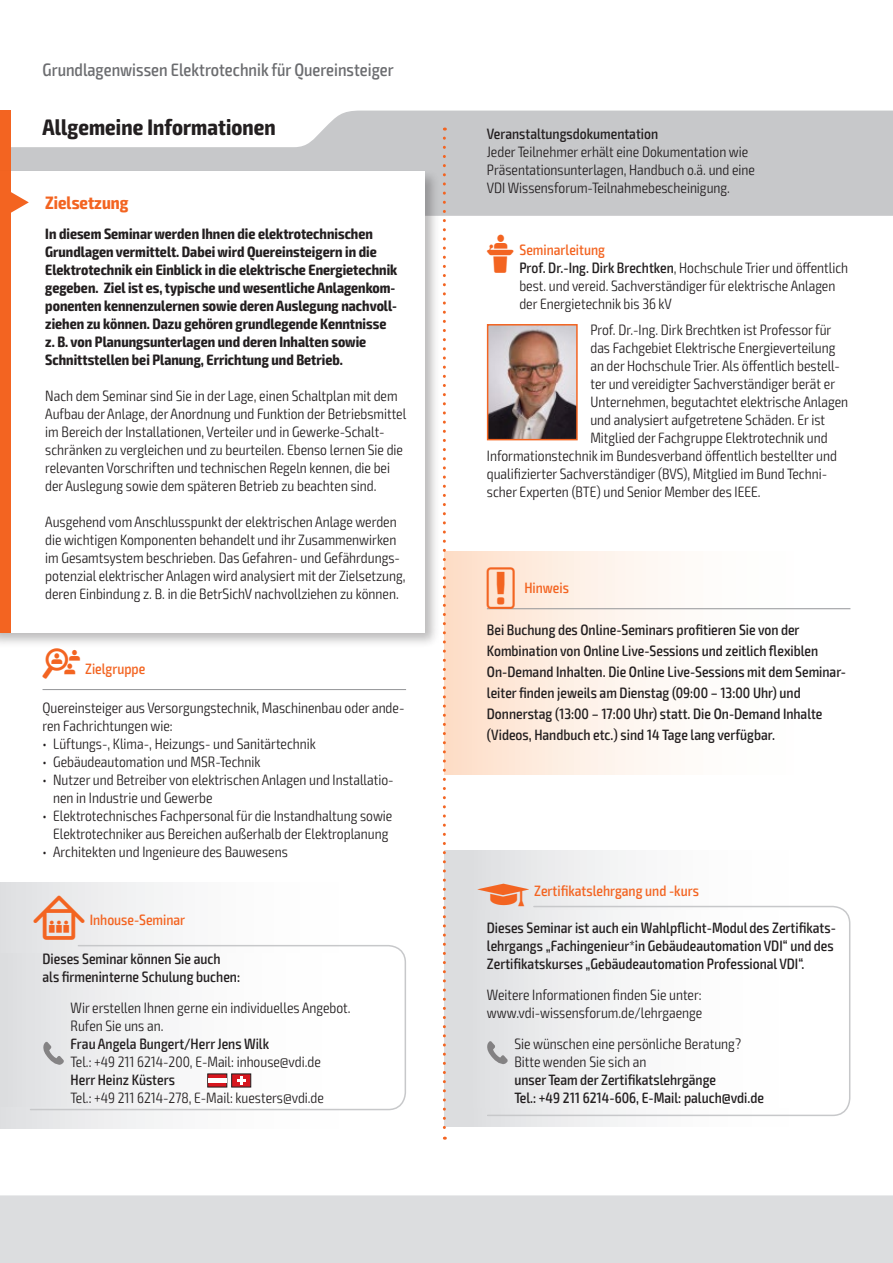
<style>
.page{position:relative;width:893px;height:1263px;background:#fff}
.page>*{position:absolute;margin:0;border:0;box-sizing:border-box;transform-origin:0 0}
.t1{font:700 condensed 22.5px "Exo 2";letter-spacing:.005em;color:#231f20}
.t2{font:500 condensed 18px "Exo 2";color:#6c6d70}
.t3{font:700 condensed 18px "Exo 2";color:#f36421}
.t4{font:300 condensed 15px/18px "Exo 2";color:#231f20}
.t5{font:500 condensed 15px/21px "Exo 2";color:#231f20}
.t6{font:700 condensed 15px/18px "Exo 2";color:#231f20}
.t7{font:500 condensed 15px "Exo 2";color:#f36421}
.s1{font-family:"VDI Iconset S4 A Regular";font-weight:400;font-stretch:normal}
.s2{font-family:"VDI Iconset S4 A Regular";font-weight:400;font-stretch:normal;font-size:15.45px}
.s3{font-family:"VDI Iconset S4 A Regular";font-weight:400;font-stretch:normal;color:#f36421}
.s4{font-weight:500;color:#f36421}
.s5{font-weight:500}
.s6{font-family:"VDI Iconset S4 A Regular";font-weight:400;font-stretch:normal;font-size:19.5px}
</style>
<div class="page">
<div style="left:0;top:1195px;width:893px;height:68px;background:#dcdddf"></div>
<svg style="left:11px;top:111px;width:881px;height:105px;fill:#c7c8ca"></svg>
<hr style="left:892px;top:111px;width:1px;height:105px;background:#f36421">
<div style="left:0;top:111px;width:11px;height:63px;background:#f36421"></div>
<hr style="left:43px;top:689px;width:363px;height:1px;background:#939598">
<div style="left:0;top:168px;width:440px;height:480px;background:#231f20;opacity:.3"></div>
<div style="left:0;top:171px;width:424px;height:462px;background:#fff"></div>
<div style="left:0;top:171px;width:11px;height:462px;background:#f36421"></div>
<svg style="left:11px;top:192px;width:18px;height:21px"></svg>
<div style="left:444px;top:851px;width:406px;height:275px;background:linear-gradient(to right,#dfe0e2,#fff)"></div>
<svg style="left:486px;top:905px;width:365px;height:212px"></svg>
<div style="left:444px;top:910px;width:394px;height:198px;background:linear-gradient(to right,#dfe0e2,#fff)"></div>
<svg style="left:487px;top:1041px;width:21px;height:23px"></svg>
<img style="left:490px;top:327px;width:85px;height:110px">
<div style="left:487px;top:324px;width:91px;height:116px;border:2px solid #f36421"></div>
<div style="left:444px;top:551px;width:406px;height:223px;background:linear-gradient(to right,#fde3d0,#fff)"></div>
<div style="left:444px;top:551px;width:406px;height:59px;background:linear-gradient(to right,#fde3d0,#fff)"></div>
<hr style="left:487px;top:608px;width:363px;height:1px;background:#939598">
<div style="left:0;top:882px;width:406px;height:247px;background:linear-gradient(to right,#e4e5e7,#fff)"></div>
<svg style="left:29px;top:944px;width:377px;height:167px"></svg>
<div style="left:0;top:954px;width:383px;height:152px;background:linear-gradient(to right,#e2e3e5,#fff)"></div>
<svg style="left:207px;top:1073px;width:44px;height:14px"></svg>
<hr style="left:208px;top:1078px;width:19px;height:4px;background:#fff">
<svg style="left:43px;top:1042px;width:21px;height:23px"></svg>
<svg style="left:443px;top:138px;width:3px;height:1002px"></svg>
<p class="t2" style="left:43px;top:59px;width:353px">Grundlagenwissen Elektrotechnik für Quereinsteiger</p>
<h1 class="t1" style="left:43px;top:113px;width:235px">Allgemeine Informationen</h1>
<p class="t5" style="left:487px;top:124px;width:173px">Veranstaltungsdokumentation</p>
<p class="t4" style="left:487px;top:143px;width:270px">Jeder Teilnehmer erhält eine Dokumentation wie<br>Präsentationsunterlagen, Handbuch o.ä. und eine<br>VDI Wissensforum-Teilnahmebescheinigung.</p>
<p class="t3" style="left:45px;top:192px;width:85px">Zielsetzung</p>
<p class="t6" style="left:45px;top:225px;width:354px">In diesem Seminar werden Ihnen die elektrotechnischen Grundlagen vermittelt. Dabei wird Quereinsteigern in die Elektrotechnik ein Einblick in die elektrische Energietechnik gegeben. Ziel ist es, typische und wesentliche Anlagenkom&shy;ponenten kennenzulernen sowie deren Auslegung nachvoll&shy;ziehen zu können. Dazu gehören grundlegende Kenntnisse z. B. von Planungsunterlagen und deren Inhalten sowie Schnittstellen bei Planung, Errichtung und Betrieb.</p>
<p class="t4" style="left:45px;top:387px;width:362px">Nach dem Seminar sind Sie in der Lage, einen Schaltplan mit dem Aufbau der Anlage, der Anordnung und Funktion der Betriebsmittel im Bereich der Installationen, Verteiler und in Gewerke-Schalt&shy;schränken zu vergleichen und zu beurteilen. Ebenso lernen Sie die relevanten Vorschriften und technischen Regeln kennen, die bei der Auslegung sowie dem späteren Betrieb zu beachten sind.</p>
<p class="t4" style="left:45px;top:513px;width:362px">Ausgehend vom Anschlusspunkt der elektrischen Anlage werden die wichtigen Komponenten behandelt und ihr Zusammenwirken im Gesamtsystem beschrieben. Das Gefahren- und Gefährdungs&shy;potenzial elektrischer Anlagen wird analysiert mit der Zielsetzung, deren Einbindung z. B. in die BetrSichV nachvollziehen zu können.</p>
<p class="t7" style="left:43px;top:660px;width:104px"><span class="s1">Z</span> Zielgruppe</p>
<p class="t4" style="left:43px;top:699px;width:363px">Quereinsteiger aus Versorgungstechnik, Maschinenbau oder ande&shy;ren Fachrichtungen wie:</p>
<p class="t4" style="left:43px;top:735px;width:275px">• Lüftungs-, Klima-, Heizungs- und Sanitärtechnik</p>
<p class="t4" style="left:43px;top:753px;width:220px">• Gebäudeautomation und MSR-Technik</p>
<p class="t4" style="left:53px;top:771px;width:342px;text-indent:-11px">• Nutzer und Betreiber von elektrischen Anlagen und Installatio&shy;nen in Industrie und Gewerbe</p>
<p class="t4" style="left:43px;top:807px;width:351px;text-align:center">• Elektrotechnisches Fachpersonal für die Instandhaltung sowie<br>Elektrotechniker aus Bereichen außerhalb der Elektroplanung</p>
<p class="t4" style="left:43px;top:843px;width:247px">• Architekten und Ingenieure des Bauwesens</p>
<p class="t7" style="left:33px;top:911px;width:153px"><span class="s2">I</span> Inhouse-Seminar</p>
<p class="t5" style="left:43px;top:950px;width:199px;line-height:18px">Dieses Seminar können Sie auch als firmeninterne Schulung buchen:</p>
<p class="t4" style="left:71px;top:999px;width:282px">Wir erstellen Ihnen gerne ein individuelles Angebot.<br>Rufen Sie uns an.</p>
<p class="t5" style="left:71px;top:1034px;width:200px">Frau Angela Bungert/Herr Jens Wilk</p>
<p class="t4" style="left:71px;top:1053px;width:252px">Tel.: +49 211 6214-200, E-Mail: inhouse@vdi.de</p>
<p class="t5" style="left:71px;top:1070px;width:106px">Herr Heinz Küsters</p>
<p class="t4" style="left:71px;top:1089px;width:255px">Tel.: +49 211 6214-278, E-Mail: kuesters@vdi.de</p>
<p class="t4" style="left:519px;top:241px;width:330px;text-indent:-33px"><span class="s3">L</span> <span class="s4">Seminarleitung<br></span><span class="s5">Prof. Dr.-Ing. Dirk Brechtken</span>, Hochschule Trier und öffentlich best. und vereid. Sachverständiger für elektrische Anlagen der Energietechnik bis 36 kV</p>
<p class="t4" style="left:590px;top:321px;width:242px">Prof. Dr.-Ing. Dirk Brechtken ist Professor für</p>
<p class="t4" style="left:590px;top:339px;width:246px">das Fachgebiet Elektrische Energieverteilung</p>
<p class="t4" style="left:590px;top:357px;width:251px">an der Hochschule Trier. Als öffentlich bestell-</p>
<p class="t4" style="left:590px;top:375px;width:246px">ter und vereidigter Sachverständiger berät er</p>
<p class="t4" style="left:590px;top:393px;width:259px">Unternehmen, begutachtet elektrische Anlagen</p>
<p class="t4" style="left:590px;top:411px;width:236px">und analysiert aufgetretene Schäden. Er ist</p>
<p class="t4" style="left:590px;top:429px;width:239px">Mitglied der Fachgruppe Elektrotechnik und</p>
<p class="t4" style="left:487px;top:447px;width:352px">Informationstechnik im Bundesverband öffentlich bestellter und</p>
<p class="t4" style="left:487px;top:465px;width:342px">qualifizierter Sachverständiger (BVS), Mitglied im Bund Techni-</p>
<p class="t4" style="left:487px;top:483px;width:275px">scher Experten (BTE) und Senior Member des IEEE.</p>
<p class="t7" style="left:487px;top:579px;width:84px"><span class="s6">!</span> Hinweis</p>
<p class="t5" style="left:487px;top:620px;width:359px">Bei Buchung des Online-Seminars profitieren Sie von der Kombination von Online Live-Sessions und zeitlich flexiblen On-Demand Inhalten. Die Online Live-Sessions mit dem Seminar&shy;leiter finden jeweils am Dienstag (09:00 – 13:00 Uhr) und Donnerstag (13:00 – 17:00 Uhr) statt. Die On-Demand Inhalte (Videos, Handbuch etc.) sind 14 Tage lang verfügbar.</p>
<p class="t7" style="left:478px;top:882px;width:223px"><span class="s1">z</span> Zertifikatslehrgang und -kurs</p>
<p class="t5" style="left:487px;top:919px;width:350px;line-height:18px">Dieses Seminar ist auch ein Wahlpflicht-Modul des Zertifikats&shy;lehrgangs „Fachingenieur*in Gebäudeautomation VDI“ und des<br>Zertifikatskurses „Gebäudeautomation Professional VDI“.</p>
<p class="t4" style="left:487px;top:986px;width:217px">Weitere Informationen finden Sie unter: www.vdi-wissensforum.de/lehrgaenge</p>
<p class="t4" style="left:514px;top:1035px;width:228px">Sie wünschen eine persönliche Beratung?<br>Bitte wenden Sie sich an</p>
<p class="t5" style="left:514px;top:1071px;width:251px;line-height:18px">unser Team der Zertifikatslehrgänge<br>Tel.: +49 211 6214-606, E-Mail: paluch@vdi.de</p>
</div>
